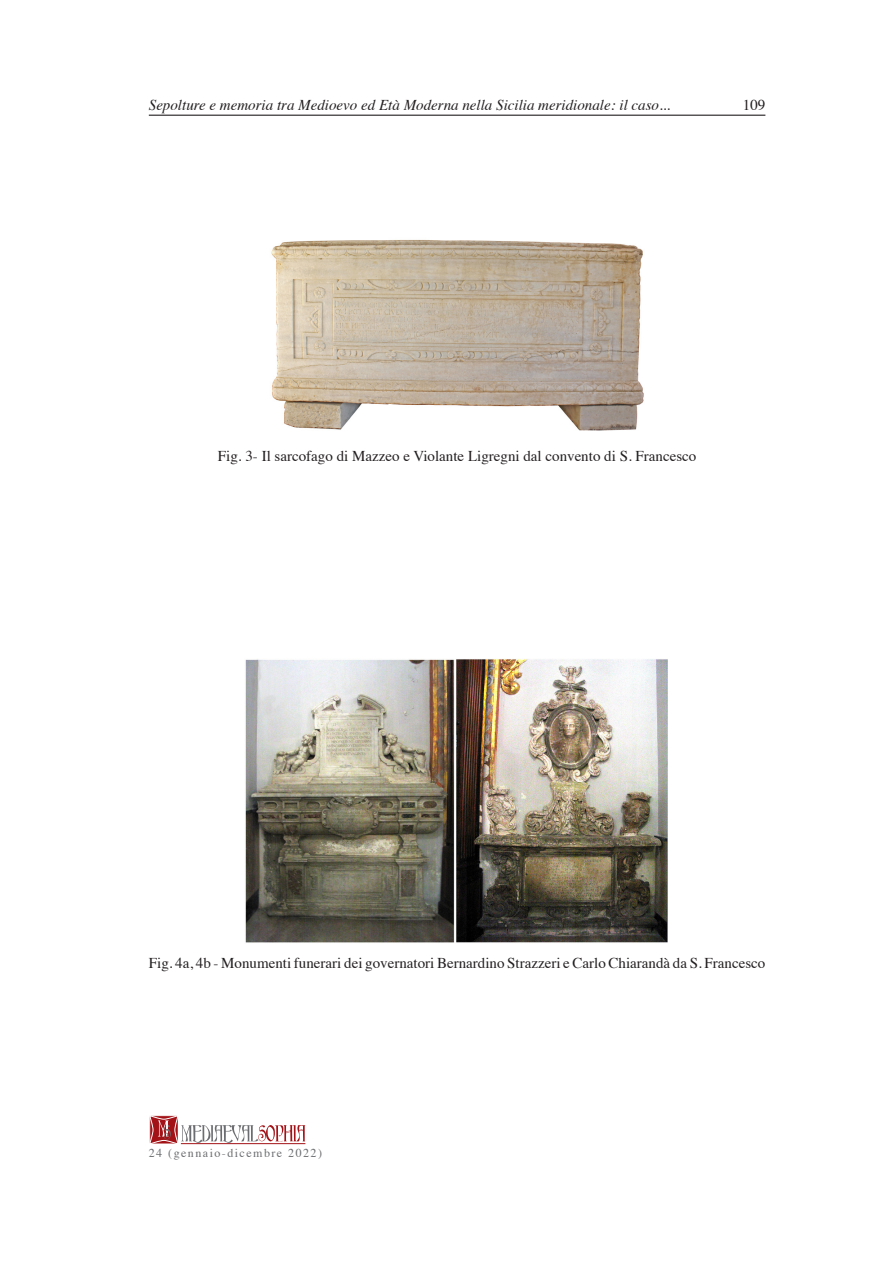
<style>
.page{position:relative;width:893px;height:1263px;background:#fff}
.page>*{position:absolute;margin:0;border:0;box-sizing:border-box;transform-origin:0 0}
.t1{font:15px "Times";color:#231f20}
.t2{font:italic 15px "Times";color:#231f20}
.t3{font:15px "Times";color:#231f20}
.t4{font:12px "Times";letter-spacing:.12em;color:#6c6d70}
</style>
<div class="page">
<svg style="left:149px;top:1115px;width:156px;height:29px"></svg>
<hr style="left:149px;top:115px;width:616px;height:1px;background:#231f20">
<img style="left:271px;top:240px;width:373px;height:191px">
<img style="left:245px;top:659px;width:423px;height:284px">
<p class="t2" style="left:149px;top:91px;width:523px">Sepolture e memoria tra Medioevo ed Età Moderna nella Sicilia meridionale: il caso...</p>
<p class="t3" style="left:743px;top:90px;width:24px">109</p>
<p class="t1" style="left:218px;top:442px;width:480px">Fig. 3- Il sarcofago di Mazzeo e Violante Ligregni dal convento di S. Francesco</p>
<p class="t1" style="left:149px;top:949px;width:618px">Fig. 4a, 4b - Monumenti funerari dei governatori Bernardino Strazzeri e Carlo Chiarandà da S. Francesco</p>
<p class="t4" style="left:149px;top:1141px;width:175px">24 (gennaio-dicembre 2022)</p>
</div>
